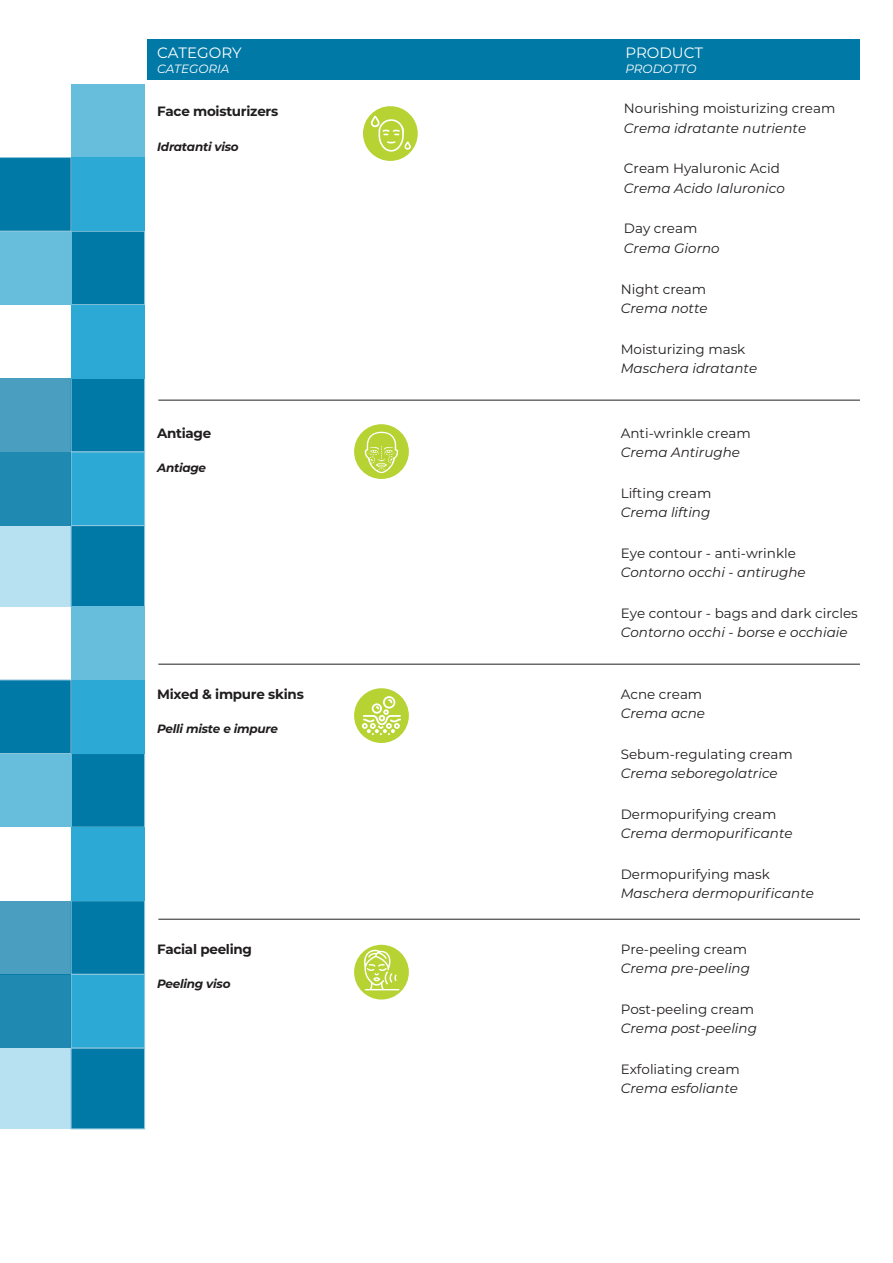
<style>
.page{position:relative;width:893px;height:1263px;background:#fff}
.page>*{position:absolute;margin:0;border:0;box-sizing:border-box;transform-origin:0 0}
.t1{font:15px "Montserrat";color:#fff}
.t2{font:italic 13.5px "Montserrat";color:#201d1e}
.t3{font:13.5px "Montserrat";color:#201d1e}
.t4{font:700 13.5px "Montserrat";letter-spacing:-.02em;color:#201d1e}
.t5{font:italic 700 12px "Montserrat";letter-spacing:-.02em;color:#201d1e}
.t6{font:italic 12px "Montserrat";color:#fff}
</style>
<div class="page">
<div style="left:71px;top:525px;width:74px;height:82px;background:#0079a7;border:1px solid #94c8de"></div>
<div style="left:0;top:525px;width:71px;height:81px;background:#b7e1f0"></div>
<div style="left:71px;top:231px;width:74px;height:74px;background:#0079a7;border:1px solid #94c8de"></div>
<div style="left:0;top:231px;width:71px;height:74px;background:#66bddc"></div>
<div style="left:71px;top:378px;width:74px;height:74px;background:#0079a7;border:1px solid #94c8de"></div>
<div style="left:0;top:378px;width:71px;height:74px;background:#4a9fc0"></div>
<div style="left:71px;top:84px;width:74px;height:74px;background:#66bddc"></div>
<div style="left:71px;top:452px;width:74px;height:74px;background:#2ca9d4;border:1px solid #94c8de"></div>
<div style="left:0;top:452px;width:71px;height:73px;background:#1f89b1"></div>
<div style="left:71px;top:158px;width:74px;height:73px;background:#2ca9d4"></div>
<div style="left:0;top:157px;width:71px;height:74px;background:#0079a7"></div>
<div style="left:71px;top:305px;width:74px;height:73px;background:#2ca9d4"></div>
<div style="left:71px;top:1048px;width:74px;height:81px;background:#0079a7;border:1px solid #94c8de"></div>
<div style="left:0;top:1048px;width:71px;height:81px;background:#b7e1f0"></div>
<div style="left:71px;top:753px;width:74px;height:74px;background:#0079a7;border:1px solid #94c8de"></div>
<div style="left:0;top:753px;width:71px;height:74px;background:#66bddc"></div>
<div style="left:71px;top:900px;width:74px;height:74px;background:#0079a7"></div>
<div style="left:0;top:901px;width:71px;height:73px;background:#4a9fc0"></div>
<div style="left:71px;top:606px;width:74px;height:74px;background:#66bddc"></div>
<div style="left:71px;top:974px;width:74px;height:74px;background:#2ca9d4;border:1px solid #94c8de"></div>
<div style="left:0;top:974px;width:71px;height:74px;background:#1f89b1"></div>
<div style="left:71px;top:680px;width:74px;height:73px;background:#2ca9d4"></div>
<div style="left:0;top:680px;width:71px;height:74px;background:#0079a7"></div>
<div style="left:71px;top:827px;width:74px;height:74px;background:#2ca9d4"></div>
<div style="left:147px;top:39px;width:713px;height:40px;background:#0079a7"></div>
<div style="left:354px;top:424px;width:55px;height:55px;background:#b6d333;border-radius:50%"></div>
<div style="left:354px;top:688px;width:55px;height:55px;background:#b6d333;border-radius:50%"></div>
<svg style="left:362px;top:696px;width:39px;height:39px"></svg>
<div style="left:354px;top:945px;width:55px;height:54px;background:#b6d333;border-radius:50%"></div>
<svg style="left:365px;top:432px;width:33px;height:41px"></svg>
<svg style="left:364px;top:950px;width:35px;height:40px"></svg>
<hr style="left:158px;top:664px;width:702px;height:1px;background:#231f20">
<hr style="left:158px;top:919px;width:702px;height:1px;background:#231f20">
<div style="left:363px;top:106px;width:55px;height:55px;background:#b6d333;border-radius:50%"></div>
<svg style="left:370px;top:115px;width:42px;height:37px"></svg>
<hr style="left:158px;top:400px;width:702px;height:1px;background:#231f20">
<p class="t1" style="left:157px;top:42px;width:86px">CATEGORY</p>
<p class="t1" style="left:625px;top:42px;width:79px">PRODUCT</p>
<p class="t6" style="left:157px;top:61px;width:74px">CATEGORIA</p>
<p class="t6" style="left:625px;top:61px;width:73px">PRODOTTO</p>
<p class="t4" style="left:157px;top:102px;width:123px">Face moisturizers</p>
<p class="t5" style="left:157px;top:138px;width:83px">Idratanti viso</p>
<p class="t4" style="left:157px;top:423px;width:56px">Antiage</p>
<p class="t5" style="left:157px;top:459px;width:51px">Antiage</p>
<p class="t3" style="left:624px;top:99px;width:213px">Nourishing moisturizing cream</p>
<p class="t2" style="left:624px;top:119px;width:184px">Crema idratante nutriente</p>
<p class="t3" style="left:624px;top:159px;width:157px">Cream Hyaluronic Acid</p>
<p class="t2" style="left:624px;top:179px;width:163px">Crema Acido Ialuronico</p>
<p class="t3" style="left:624px;top:219px;width:75px">Day cream</p>
<p class="t2" style="left:624px;top:239px;width:97px">Crema Giorno</p>
<p class="t3" style="left:621px;top:280px;width:87px">Night cream</p>
<p class="t2" style="left:621px;top:299px;width:89px">Crema notte</p>
<p class="t3" style="left:621px;top:340px;width:126px">Moisturizing mask</p>
<p class="t2" style="left:621px;top:359px;width:138px">Maschera idratante</p>
<p class="t3" style="left:621px;top:424px;width:132px">Anti-wrinkle cream</p>
<p class="t2" style="left:621px;top:443px;width:121px">Crema Antirughe</p>
<p class="t3" style="left:621px;top:484px;width:92px">Lifting cream</p>
<p class="t2" style="left:621px;top:503px;width:91px">Crema lifting</p>
<p class="t3" style="left:621px;top:544px;width:177px">Eye contour - anti-wrinkle</p>
<p class="t2" style="left:621px;top:563px;width:186px">Contorno occhi - antirughe</p>
<p class="t3" style="left:621px;top:604px;width:239px">Eye contour - bags and dark circles</p>
<p class="t2" style="left:621px;top:623px;width:228px">Contorno occhi - borse e occhiaie</p>
<p class="t4" style="left:157px;top:684px;width:148px">Mixed &amp; impure skins</p>
<p class="t3" style="left:621px;top:685px;width:83px">Acne cream</p>
<p class="t5" style="left:157px;top:720px;width:123px">Pelli miste e impure</p>
<p class="t2" style="left:621px;top:764px;width:159px">Crema seboregolatrice</p>
<p class="t2" style="left:621px;top:704px;width:86px">Crema acne</p>
<p class="t3" style="left:621px;top:745px;width:174px">Sebum-regulating cream</p>
<p class="t3" style="left:621px;top:805px;width:157px">Dermopurifying cream</p>
<p class="t2" style="left:621px;top:824px;width:173px">Crema dermopurificante</p>
<p class="t3" style="left:621px;top:865px;width:151px">Dermopurifying mask</p>
<p class="t2" style="left:621px;top:884px;width:195px">Maschera dermopurificante</p>
<p class="t4" style="left:157px;top:939px;width:96px">Facial peeling</p>
<p class="t3" style="left:621px;top:940px;width:128px">Pre-peeling cream</p>
<p class="t5" style="left:157px;top:975px;width:75px">Peeling viso</p>
<p class="t2" style="left:621px;top:1019px;width:138px">Crema post-peeling</p>
<p class="t2" style="left:621px;top:959px;width:131px">Crema pre-peeling</p>
<p class="t3" style="left:621px;top:1000px;width:135px">Post-peeling cream</p>
<p class="t3" style="left:621px;top:1060px;width:121px">Exfoliating cream</p>
<p class="t2" style="left:621px;top:1079px;width:119px">Crema esfoliante</p>
</div>
